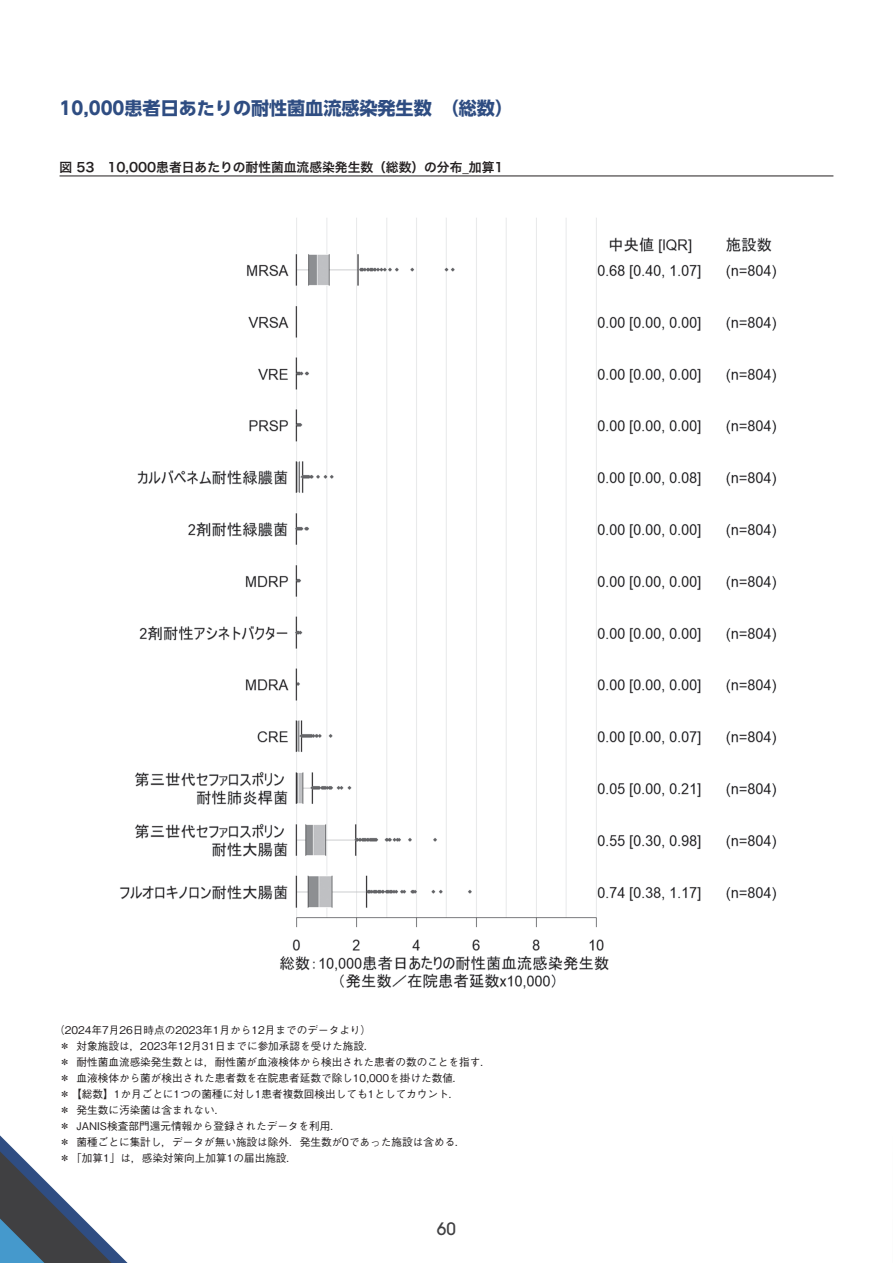
<style>
.page{position:relative;width:893px;height:1263px;background:#fff}
.page>*{position:absolute;margin:0;border:0;box-sizing:border-box;transform-origin:0 0}
.t1{font:700 18px "UD Shin Go Pro";color:#2f4d82}
.t2{font:500 16.95px "Avant Garde";color:#404042}
.t3{font:12.75px "Hira Kaku Std W6";color:#231f20}
.t4{font:500 10.65px/15.9px "Gothic BBB Pro";color:#231f20}
</style>
<div class="page">
<svg style="left:0;top:1135px;width:128px;height:128px"></svg>
<hr style="left:60px;top:176px;width:773px;height:1px;background:#231f20">
<img style="left:120px;top:218px;width:657px;height:771px">
<h1 class="t1" style="left:60px;top:94px;width:455px">10,000患者日あたりの耐性菌血流感染発生数　（総数）</h1>
<p class="t3" style="left:60px;top:157px;width:445px">図 53　10,000患者日あたりの耐性菌血流感染発生数（総数）の分布_加算1</p>
<p class="t4" style="left:60px;top:1021px;width:433px;text-indent:-5px">（2024年7月26日時点の2023年1月から12月までのデータより）<br>＊ 対象施設は，2023年12月31日までに参加承認を受けた施設．<br>＊ 耐性菌血流感染発生数とは，耐性菌が血液検体から検出された患者の数のことを指す．＊ 血液検体から菌が検出された患者数を在院患者延数で除し10,000を掛けた数値．<br>＊ 【総数】1か月ごとに1つの菌種に対し1患者複数回検出しても1としてカウント．<br>＊ 発生数に汚染菌は含まれない．<br>＊ JANIS検査部門還元情報から登録されたデータを利用．<br>＊ 菌種ごとに集計し，データが無い施設は除外．発生数が0であった施設は含める．<br>＊ 「加算1」は，感染対策向上加算1の届出施設．</p>
<h2 class="t2" style="left:437px;top:1218px;width:21px">60</h2>
</div>
